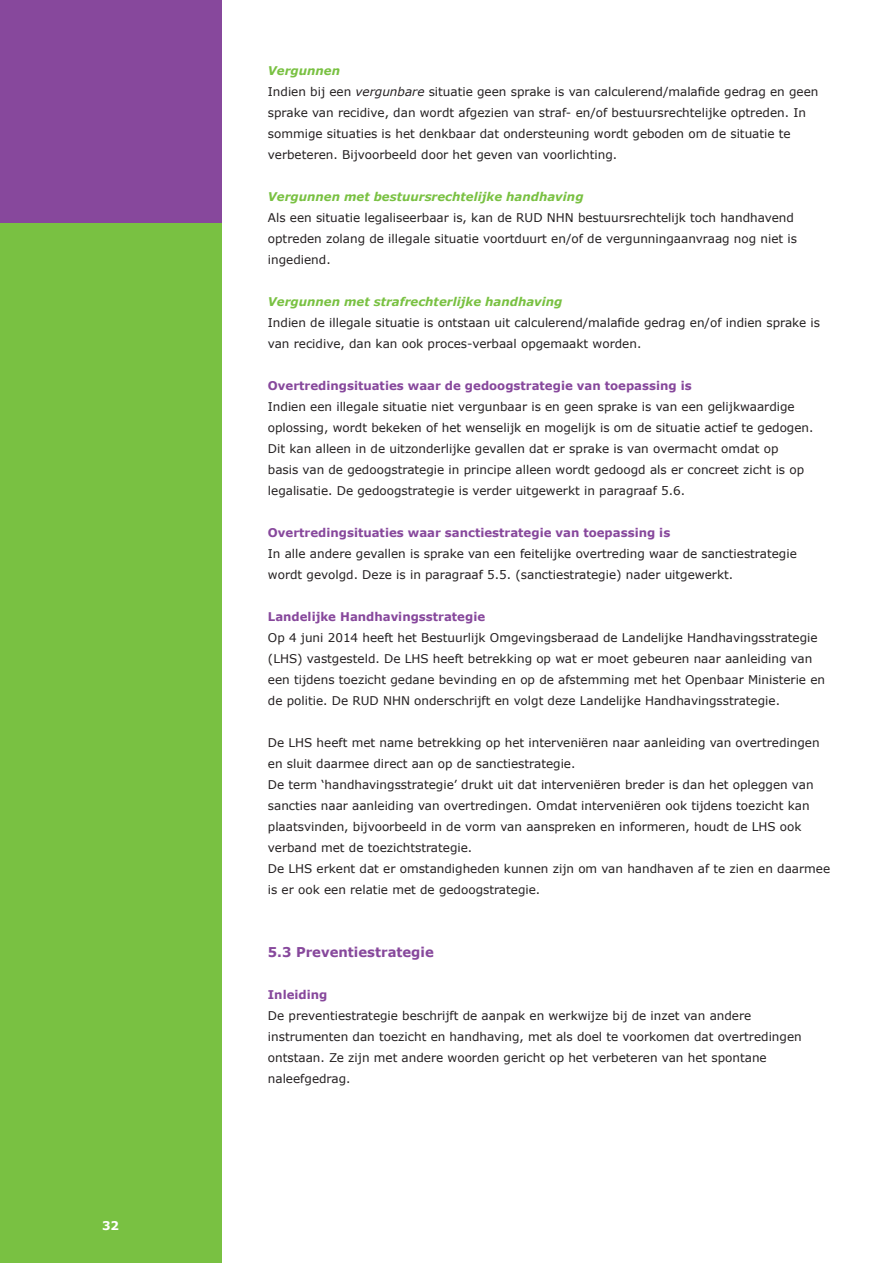
<style>
.page{position:relative;width:893px;height:1263px;background:#fff}
.page>*{position:absolute;margin:0;border:0;box-sizing:border-box;transform-origin:0 0}
.t1{font:700 13.5px "Verdana";color:#87489c}
.t2{font:12px/21px "Verdana";color:#231f20}
.t3{font:700 12px "Verdana";color:#87489c}
.t4{font:italic 700 12px "Verdana";color:#79c142}
.t5{font:700 12px "Verdana";color:#fff}
.s1{font-weight:700;font-style:italic;color:#79c142}
.s2{font-style:italic}
</style>
<div class="page">
<div style="left:0;top:0;width:221px;height:1263px;background:#79c142"></div>
<div style="left:0;top:0;width:221px;height:222px;background:#87489c"></div>
<p class="t5" style="left:102px;top:1217px;width:19px">32</p>
<p class="t2" style="left:268px;top:60px;width:552px"><span class="s1">Vergunnen<br></span>Indien bij een <span class="s2">vergunbare</span> situatie geen sprake is van calculerend/malafide gedrag en geen sprake van recidive, dan wordt afgezien van straf- en/of bestuursrechtelijke optreden. In sommige situaties is het denkbaar dat ondersteuning wordt geboden om de situatie te verbeteren. Bijvoorbeeld door het geven van voorlichting.</p>
<p class="t4" style="left:268px;top:188px;width:317px">Vergunnen met bestuursrechtelijke handhaving</p>
<p class="t2" style="left:268px;top:207px;width:258px">Als een situatie legaliseerbaar is, kan de RUD</p>
<p class="t2" style="left:268px;top:207px;width:531px;text-indent:279px">N HN bestuursrechtelijk toch handhavend optreden zolang de illegale situatie voortduurt en/of de vergunningaanvraag nog niet is ingediend.</p>
<p class="t4" style="left:268px;top:293px;width:296px">Vergunnen met strafrechterlijke handhaving</p>
<p class="t2" style="left:268px;top:312px;width:554px">Indien de illegale situatie is ontstaan uit calculerend/malafide gedrag en/of indien sprake is van recidive, dan kan ook proces-verbaal opgemaakt worden.</p>
<p class="t3" style="left:268px;top:377px;width:425px">Overtredingsituaties waar de gedoogstrategie van toepassing is</p>
<p class="t2" style="left:268px;top:396px;width:547px">Indien een illegale situatie niet vergunbaar is en geen sprake is van een gelijkwaardige oplossing, wordt bekeken of het wenselijk en mogelijk is om de situatie actief te gedogen.<br>Dit kan alleen in de uitzonderlijke gevallen dat er sprake is van overmacht omdat op<br>basis van de gedoogstrategie in principe alleen wordt gedoogd als er concreet zicht is op legalisatie. De gedoogstrategie is verder uitgewerkt in paragraaf 5.6.</p>
<p class="t3" style="left:268px;top:524px;width:404px">Overtredingsituaties waar sanctiestrategie van toepassing is</p>
<p class="t2" style="left:268px;top:543px;width:530px">In alle andere gevallen is sprake van een feitelijke overtreding waar de sanctiestrategie wordt gevolgd. Deze is in paragraaf 5.5. (sanctiestrategie) nader uitgewerkt.</p>
<p class="t3" style="left:268px;top:608px;width:219px">Landelijke Handhavingsstrategie</p>
<p class="t2" style="left:268px;top:627px;width:559px">Op 4 juni 2014 heeft het Bestuurlijk Omgevingsberaad de Landelijke Handhavingsstrategie (LHS) vastgesteld. De LHS heeft betrekking op wat er moet gebeuren naar aanleiding van een tijdens toezicht gedane bevinding en op de afstemming met het Openbaar M inisterie en de politie. De RUD</p>
<p class="t2" style="left:383px;top:690px;width:398px">N HN onderschrijft en volgt deze Landelijke Handhavingsstrategie.</p>
<p class="t2" style="left:268px;top:732px;width:564px">De LHS heeft met name betrekking op het interveniëren naar aanleiding van overtredingen en sluit daarmee direct aan op de sanctiestrategie.<br>De term ‘handhavingsstrategie’ drukt uit dat interveniëren breder is dan het opleggen van sancties naar aanleiding van overtredingen. Omdat interveniëren ook tijdens toezicht kan plaatsvinden, bijvoorbeeld in de vorm van aanspreken en informeren, houdt de LHS ook verband met de toezichtstrategie.<br>De LHS erkent dat er omstandigheden kunnen zijn om van handhaven af te zien en daarmee is er ook een relatie met de gedoogstrategie.</p>
<p class="t1" style="left:268px;top:943px;width:167px">5.3 Preventiestrategie</p>
<p class="t3" style="left:268px;top:986px;width:61px">Inleiding</p>
<p class="t2" style="left:268px;top:1005px;width:535px">De preventiestrategie beschrijft de aanpak en werkwijze bij de inzet van andere instrumenten dan toezicht en handhaving, met als doel te voorkomen dat overtredingen ontstaan. Ze zijn met andere woorden gericht op het verbeteren van het spontane naleefgedrag.</p>
</div>
